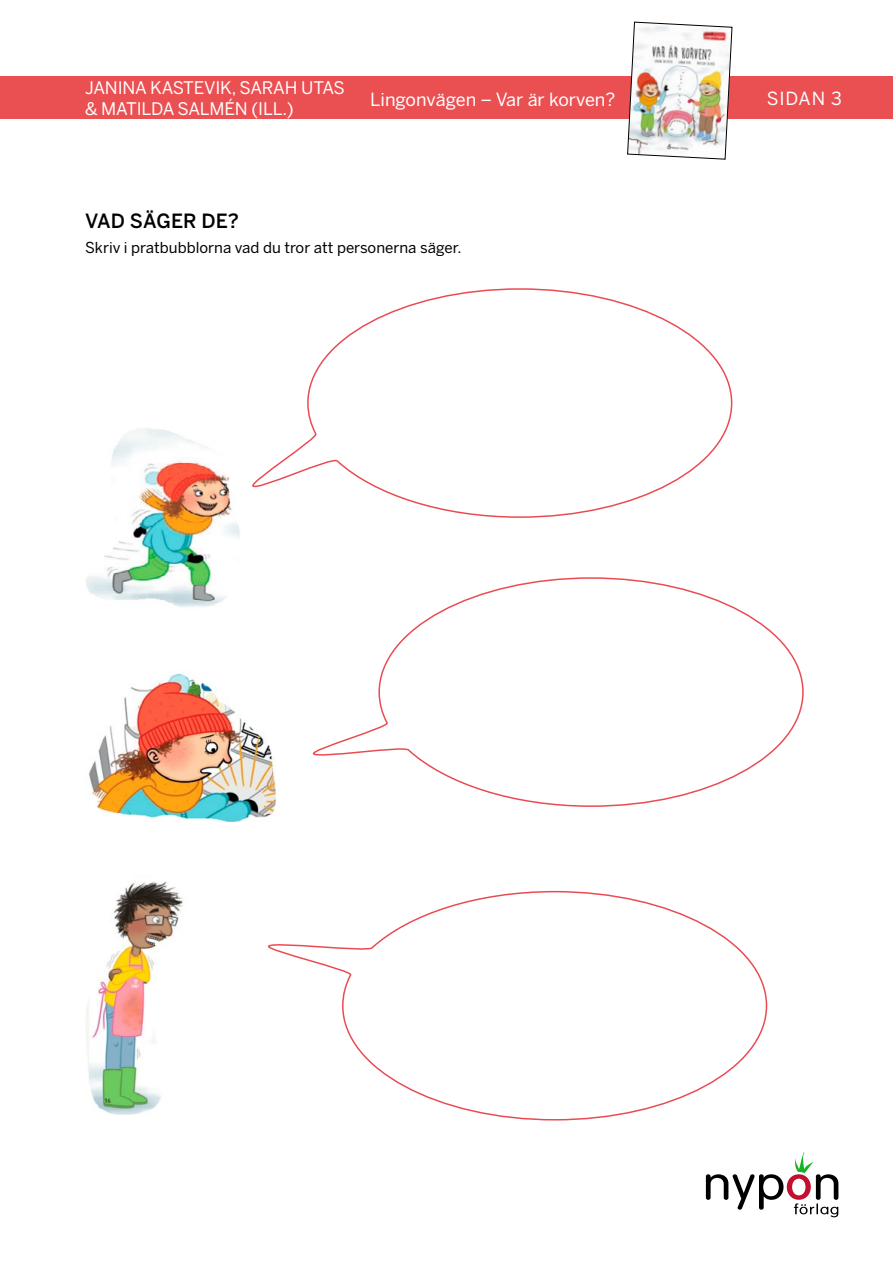
<style>
.page{position:relative;width:893px;height:1263px;background:#fff}
.page>*{position:absolute;margin:0;border:0;box-sizing:border-box;transform-origin:0 0}
.t1{font:500 19.5px "Benton Sans";color:#000}
.t2{font:18px "Benton Sans";color:#fff}
.t3{font:17.25px/21.6px "Benton Sans";letter-spacing:-.01em;color:#fff}
.t4{font:15px "Benton Sans";color:#000}
</style>
<div class="page">
<div style="left:0;top:77px;width:893px;height:42px;background:#ea4f52"></div>
<img style="left:627px;top:21px;width:106px;height:139px">
<svg style="left:706px;top:1152px;width:132px;height:65px"></svg>
<img style="left:85px;top:881px;width:98px;height:233px">
<img style="left:89px;top:673px;width:186px;height:149px">
<img style="left:86px;top:428px;width:154px;height:179px">
<svg style="left:252px;top:288px;width:481px;height:230px"></svg>
<svg style="left:312px;top:577px;width:492px;height:230px"></svg>
<svg style="left:267px;top:890px;width:501px;height:231px"></svg>
<p class="t3" style="left:85px;top:77px;width:261px">JANINA KASTEVIK, SARAH UTAS &amp; MATILDA SALMÉN (ILL.)</p>
<p class="t2" style="left:370px;top:89px;width:247px">Lingonvägen – Var är korven?</p>
<p class="t2" style="left:767px;top:88px;width:77px">SIDAN 3</p>
<h1 class="t1" style="left:85px;top:210px;width:156px">VAD SÄGER DE?</h1>
<p class="t4" style="left:85px;top:239px;width:378px">Skriv i pratbubblorna vad du tror att personerna säger.</p>
</div>
